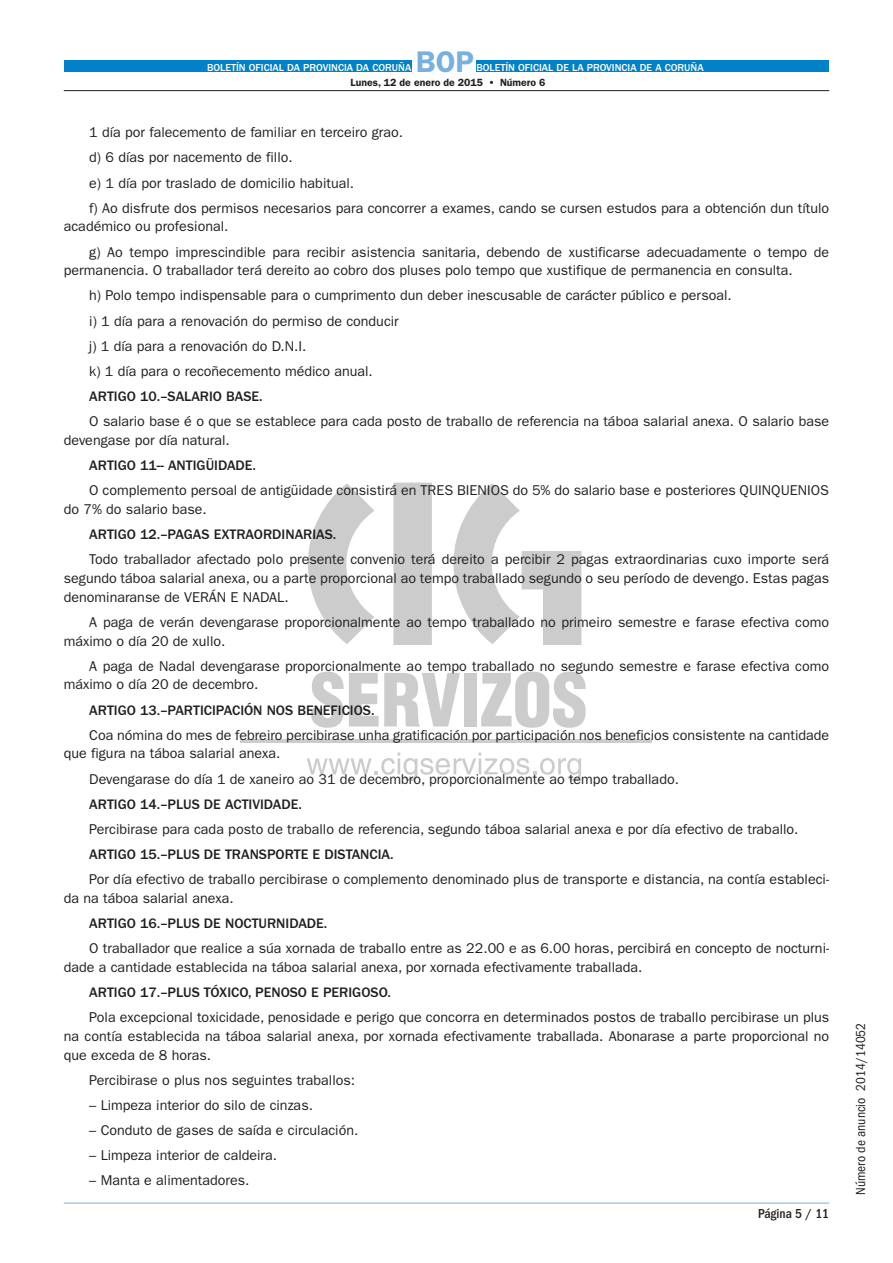
<style>
.page{position:relative;width:893px;height:1263px;background:#fff}
.page>*{position:absolute;margin:0;border:0;box-sizing:border-box;transform-origin:0 0}
.t1{font:600 30px "ITC Franklin Gothic Std";color:#78b1df}
.t2{font:14.25px/18.8px "ITC Franklin Gothic Std";color:#231f20}
.t3{font:500 14.25px "ITC Franklin Gothic Std";color:#231f20}
.t4{font:condensed 13.5px "ITC Franklin Gothic Std";color:#231f20}
.t5{font:500 condensed 13.5px "ITC Franklin Gothic Std";color:#231f20}
.t6{font:500 10.5px "ITC Franklin Gothic Std";color:#fff}
.t7{font:600 10.5px "ITC Franklin Gothic Std";color:#231f20}
</style>
<div class="page">
<svg style="left:308px;top:483px;width:273px;height:162px"></svg>
<hr style="left:240px;top:739px;width:411px;height:3px;background:#ccc">
<svg style="left:307px;top:752px;width:274px;height:29px"></svg>
<svg style="left:311px;top:672px;width:149px;height:56px"></svg>
<div style="left:464px;top:673px;width:13px;height:53px;background:#ccc"></div>
<svg style="left:481px;top:672px;width:105px;height:56px"></svg>
<div style="left:64px;top:60px;width:347px;height:12px;background:#0081c8"></div>
<div style="left:476px;top:60px;width:353px;height:12px;background:#0081c8"></div>
<hr style="left:64px;top:90px;width:765px;height:1px;background:#231f20">
<hr style="left:64px;top:1203px;width:765px;height:1px;background:#76b1df">
<p class="t6" style="left:207px;top:62px;width:206px">BOLETÍN OFICIAL DA PROVINCIA DA CORUÑA</p>
<h1 class="t1" style="left:416px;top:44px;width:60px">BOP</h1>
<p class="t6" style="left:476px;top:62px;width:229px">BOLETÍN OFICIAL DE LA PROVINCIA DE A CORUÑA</p>
<p class="t7" style="left:351px;top:76px;width:196px">Lunes, 12 de enero de 2015 • Número 6</p>
<p class="t2" style="left:89px;top:120px;width:741px;line-height:25px">1 día por falecemento de familiar en terceiro grao.<br>d) 6 días por nacemento de fillo.<br>e) 1 día por traslado de domicilio habitual.<br>f) Ao disfrute dos permisos necesarios para concorrer a exames, cando se cursen estudos para a obtención dun título</p>
<p class="t2" style="left:89px;top:214px;width:741px;line-height:25px;text-indent:-26px">académico ou profesional.<br>g) Ao tempo imprescindible para recibir asistencia sanitaria, debendo de xustificarse adecuadamente o tempo de</p>
<p class="t2" style="left:89px;top:258px;width:705px;line-height:25px;text-indent:-26px">permanencia. O traballador terá dereito ao cobro dos pluses polo tempo que xustifique de permanencia en consulta. h) Polo tempo indispensable para o cumprimento dun deber inescusable de carácter público e persoal.<br>i) 1 día para a renovación do permiso de conducir<br>j) 1 día para a renovación do D.N.I.<br>k) 1 día para o recoñecemento médico anual.</p>
<p class="t3" style="left:89px;top:388px;width:175px">ARTIGO 10.–SALARIO BASE.</p>
<p class="t2" style="left:64px;top:412px;width:767px;text-indent:26px">O salario base é o que se establece para cada posto de traballo de referencia na táboa salarial anexa. O salario base devengase por día natural.</p>
<p class="t3" style="left:89px;top:457px;width:168px">ARTIGO 11-- ANTIGÜIDADE.</p>
<p class="t2" style="left:64px;top:481px;width:767px;text-indent:26px">O complemento persoal de antigüidade consistirá en TRES BIENIOS do 5% do salario base e posteriores QUINQUENIOS do 7% do salario base.</p>
<p class="t3" style="left:89px;top:526px;width:249px">ARTIGO 12.–PAGAS EXTRAORDINARIAS.</p>
<p class="t2" style="left:64px;top:550px;width:767px;text-align:justify;text-indent:26px">Todo traballador afectado polo presente convenio terá dereito a percibir 2 pagas extraordinarias cuxo importe será segundo táboa salarial anexa, ou a parte proporcional ao tempo traballado segundo o seu período de devengo. Estas pagas denominaranse de VERÁN E NADAL.</p>
<p class="t2" style="left:64px;top:613px;width:767px;text-indent:26px">A paga de verán devengarase proporcionalmente ao tempo traballado no primeiro semestre e farase efectiva como máximo o día 20 de xullo.</p>
<p class="t2" style="left:64px;top:656px;width:767px;text-indent:26px">A paga de Nadal devengarase proporcionalmente ao tempo traballado no segundo semestre e farase efectiva como máximo o día 20 de decembro.</p>
<p class="t3" style="left:89px;top:702px;width:287px">ARTIGO 13.–PARTICIPACIÓN NOS BENEFICIOS.</p>
<p class="t2" style="left:64px;top:725px;width:767px;text-indent:26px">Coa nómina do mes de febreiro percibirase unha gratificación por participación nos beneficios consistente na cantidade que figura na táboa salarial anexa.</p>
<p class="t2" style="left:89px;top:769px;width:591px">Devengarase do día 1 de xaneiro ao 31 de decembro, proporcionalmente ao tempo traballado.</p>
<p class="t3" style="left:89px;top:796px;width:214px">ARTIGO 14.–PLUS DE ACTIVIDADE.</p>
<p class="t2" style="left:89px;top:820px;width:711px">Percibirase para cada posto de traballo de referencia, segundo táboa salarial anexa e por día efectivo de traballo.</p>
<p class="t3" style="left:89px;top:846px;width:306px">ARTIGO 15.–PLUS DE TRANSPORTE E DISTANCIA.</p>
<p class="t2" style="left:64px;top:870px;width:767px;text-indent:26px">Por día efectivo de traballo percibirase o complemento denominado plus de transporte e distancia, na contía estableci&shy;da na táboa salarial anexa.</p>
<p class="t3" style="left:89px;top:915px;width:240px">ARTIGO 16.–PLUS DE NOCTURNIDADE.</p>
<p class="t2" style="left:64px;top:939px;width:767px;text-indent:26px">O traballador que realice a súa xornada de traballo entre as 22.00 e as 6.00 horas, percibirá en concepto de nocturni&shy;dade a cantidade establecida na táboa salarial anexa, por xornada efectivamente traballada.</p>
<p class="t3" style="left:89px;top:984px;width:303px">ARTIGO 17.–PLUS TÓXICO, PENOSO E PERIGOSO.</p>
<p class="t2" style="left:64px;top:1008px;width:767px;text-align:justify;text-indent:26px">Pola excepcional toxicidade, penosidade e perigo que concorra en determinados postos de traballo percibirase un plus na contía establecida na táboa salarial anexa, por xornada efectivamente traballada. Abonarase a parte proporcional no que exceda de 8 horas.</p>
<p class="t2" style="left:89px;top:1070px;width:267px">Percibirase o plus nos seguintes traballos:</p>
<p class="t2" style="left:89px;top:1096px;width:225px">– Limpeza interior do silo de cinzas.</p>
<p class="t2" style="left:89px;top:1121px;width:271px">– Conduto de gases de saída e circulación.</p>
<p class="t2" style="left:89px;top:1146px;width:189px">– Limpeza interior de caldeira.</p>
<p class="t2" style="left:89px;top:1171px;width:162px">– Manta e alimentadores.</p>
<p class="t5" style="left:758px;top:1206px;width:73px">Página 5 / 11</p>
<p class="t4" style="left:853px;top:1195px;width:174px;rotate:-90deg">Número de anuncio 2014/14052</p>
</div>
